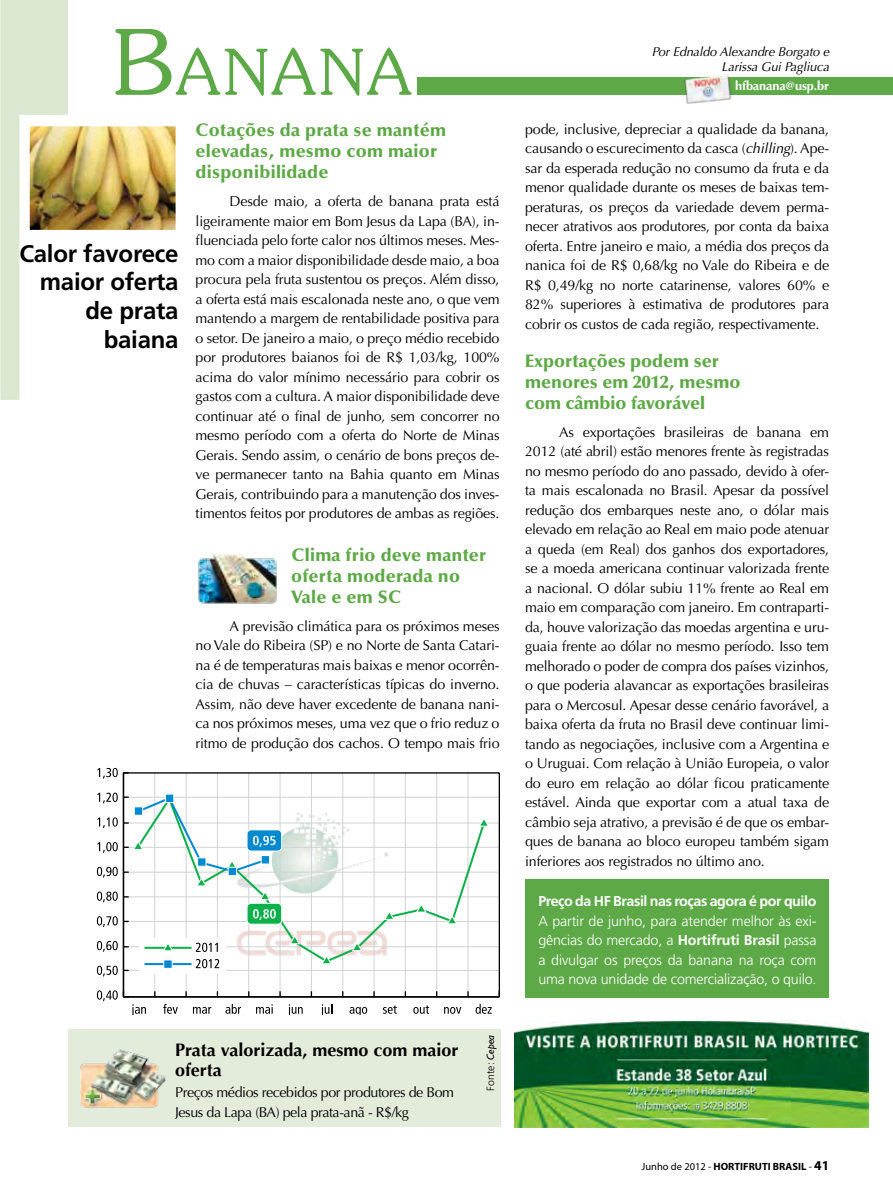
<style>
.page{position:relative;width:893px;height:1191px;background:#fff}
.page>*{position:absolute;margin:0;border:0;box-sizing:border-box;transform-origin:0 0}
.t1{font:300 63px "Souvenir";letter-spacing:.03em;color:#5ea947}
.t2{font:700 24px/28.8px "Frutiger";letter-spacing:-.01em;color:#000;text-align:right}
.t3{font:900 18px/21px "Optima";letter-spacing:.015em;color:#5ea947}
.t4{font:700 18px/19.5px "Optima";color:#000}
.t5{font:14.25px/19.5px "Optima";letter-spacing:-.01em;color:#000;text-align:justify}
.t6{font:300 14.25px/19.5px "Frutiger";letter-spacing:-.01em;color:#fff;text-align:justify}
.t7{font:14.25px/19.5px "Optima";letter-spacing:-.03em;color:#000}
.t8{font:700 14.25px "Frutiger";letter-spacing:-.03em;color:#fff}
.t9{font:italic 12.75px/15px "Optima";letter-spacing:-.01em;color:#000;text-align:right}
.t10{font:700 12.75px "Optima";letter-spacing:-.01em;color:#fff}
.t11{font:700 10.5px "Myriad Pro";color:#000}
.t12{font:300 10.5px "Frutiger";color:#000}
.s1{font-size:90px}
.s2{font-family:"Humanist 521 BT";font-weight:400;font-style:italic}
.s3{font-style:italic}
.s4{font-weight:700}
.s5{font-weight:400}
.s6{font-size:13.5px}
</style>
<div class="page">
<div style="left:526px;top:879px;width:303px;height:118px;background:#5ea947"></div>
<div style="left:68px;top:1029px;width:432px;height:98px;background:#e3ecdb"></div>
<img style="left:80px;top:1049px;width:86px;height:58px">
<hr style="left:123px;top:896px;width:376px;height:1px;background:#d1d3d4">
<hr style="left:123px;top:921px;width:376px;height:1px;background:#d1d3d4">
<hr style="left:123px;top:946px;width:376px;height:1px;background:#d1d3d4">
<hr style="left:124px;top:970px;width:375px;height:1px;background:#d1d3d4">
<hr style="left:123px;top:872px;width:376px;height:1px;background:#d1d3d4">
<hr style="left:124px;top:847px;width:375px;height:1px;background:#d1d3d4">
<hr style="left:123px;top:822px;width:376px;height:1px;background:#d1d3d4">
<hr style="left:124px;top:797px;width:375px;height:1px;background:#d1d3d4">
<hr style="left:155px;top:773px;width:1px;height:224px;background:#d1d3d4">
<hr style="left:186px;top:773px;width:1px;height:224px;background:#d1d3d4">
<hr style="left:217px;top:773px;width:1px;height:224px;background:#d1d3d4">
<hr style="left:248px;top:773px;width:1px;height:224px;background:#d1d3d4">
<hr style="left:280px;top:773px;width:1px;height:224px;background:#d1d3d4">
<hr style="left:311px;top:773px;width:1px;height:224px;background:#d1d3d4">
<hr style="left:342px;top:773px;width:1px;height:224px;background:#d1d3d4">
<hr style="left:374px;top:773px;width:1px;height:224px;background:#d1d3d4">
<hr style="left:405px;top:773px;width:1px;height:224px;background:#d1d3d4">
<hr style="left:436px;top:773px;width:1px;height:224px;background:#d1d3d4">
<hr style="left:468px;top:773px;width:1px;height:224px;background:#d1d3d4">
<hr style="left:123px;top:772px;width:376px;height:1px;background:#000">
<hr style="left:499px;top:773px;width:1px;height:224px;background:#000">
<hr style="left:123px;top:996px;width:376px;height:1px;background:#000">
<hr style="left:123px;top:773px;width:1px;height:224px;background:#000">
<svg style="left:163px;top:1003px;width:15px;height:10px"></svg>
<svg style="left:193px;top:1007px;width:18px;height:6px"></svg>
<svg style="left:225px;top:1004px;width:16px;height:9px"></svg>
<svg style="left:256px;top:1004px;width:17px;height:9px"></svg>
<svg style="left:288px;top:1004px;width:15px;height:10px"></svg>
<svg style="left:321px;top:1004px;width:11px;height:10px"></svg>
<svg style="left:350px;top:1007px;width:17px;height:7px"></svg>
<svg style="left:383px;top:1005px;width:14px;height:8px"></svg>
<svg style="left:413px;top:1005px;width:16px;height:8px"></svg>
<svg style="left:444px;top:1007px;width:17px;height:6px"></svg>
<svg style="left:476px;top:1004px;width:16px;height:9px"></svg>
<svg style="left:135px;top:794px;width:352px;height:169px"></svg>
<svg style="left:289px;top:935px;width:11px;height:9px"></svg>
<svg style="left:321px;top:955px;width:11px;height:9px"></svg>
<svg style="left:351px;top:942px;width:12px;height:9px"></svg>
<svg style="left:384px;top:910px;width:11px;height:10px"></svg>
<div style="left:139px;top:938px;width:86px;height:35px;background:#fff"></div>
<hr style="left:145px;top:946px;width:46px;height:2px;background:#0db14b">
<svg style="left:196px;top:942px;width:22px;height:10px"></svg>
<hr style="left:145px;top:963px;width:46px;height:2px;background:#0089cf">
<div style="left:163px;top:959px;width:9px;height:9px;background:#0089cf;border:1px solid #fff"></div>
<svg style="left:196px;top:959px;width:23px;height:9px"></svg>
<svg style="left:162px;top:944px;width:12px;height:7px"></svg>
<svg style="left:416px;top:903px;width:11px;height:9px"></svg>
<svg style="left:446px;top:915px;width:12px;height:9px"></svg>
<svg style="left:478px;top:817px;width:12px;height:10px"></svg>
<div style="left:247px;top:903px;width:35px;height:21px;background:#0db14b;border-radius:4px"></div>
<div style="left:247px;top:903px;width:35px;height:21px;border:1px solid #fff;border-radius:4px"></div>
<svg style="left:253px;top:909px;width:23px;height:11px"></svg>
<div style="left:247px;top:830px;width:35px;height:21px;background:#0089cf;border-radius:4px"></div>
<div style="left:247px;top:829px;width:35px;height:22px;border:1px solid #fff;border-radius:4px"></div>
<svg style="left:97px;top:990px;width:49px;height:24px"></svg>
<svg style="left:97px;top:965px;width:32px;height:11px"></svg>
<svg style="left:97px;top:768px;width:32px;height:10px"></svg>
<svg style="left:97px;top:792px;width:179px;height:110px"></svg>
<svg style="left:97px;top:916px;width:32px;height:11px"></svg>
<svg style="left:97px;top:941px;width:32px;height:10px"></svg>
<div style="left:418px;top:78px;width:475px;height:17px;background:#5ea947"></div>
<svg style="left:0;top:0;width:68px;height:400px"></svg>
<img style="left:198px;top:553px;width:79px;height:51px">
<img style="left:31px;top:127px;width:144px;height:102px">
<div style="left:27px;top:123px;width:152px;height:110px;border:3px solid #fff"></div>
<img style="left:682px;top:74px;width:54px;height:30px">
<img style="left:514px;top:1021px;width:355px;height:106px">
<h1 class="t1" style="left:113px;top:34px;width:301px"><span class="s1">B</span>ANANA</h1>
<h2 class="t2" style="left:19px;top:238px;width:161px">Calor favorece maior oferta de prata baiana</h2>
<p class="t3" style="left:196px;top:120px;width:252px">Cotações da prata se mantém elevadas, mesmo com maior disponibilidade</p>
<p class="t5" style="left:196px;top:192px;width:306px;text-indent:34px">Desde maio, a oferta de banana prata está ligeiramente maior em Bom Jesus da Lapa (BA), in&shy;fluenciada pelo forte calor nos últimos meses. Mes&shy;mo com a maior disponibilidade desde maio, a boa procura pela fruta sustentou os preços. Além disso, a oferta está mais escalonada neste ano, o que vem mantendo a margem de rentabilidade positiva para o setor. De janeiro a maio, o preço médio recebido por produtores baianos foi de R$ 1,03/kg, 100% acima do valor mínimo necessário para cobrir os gastos com a cultura. A maior disponibilidade deve continuar até o final de junho, sem concorrer no mesmo período com a oferta do Norte de Minas Gerais. Sendo assim, o cenário de bons preços de&shy;ve permanecer tanto na Bahia quanto em Minas Gerais, contribuindo para a manutenção dos inves&shy;timentos feitos por produtores de ambas as regiões.</p>
<p class="t3" style="left:291px;top:544px;width:196px">Clima frio deve manter oferta moderada no<br>Vale e em SC</p>
<p class="t5" style="left:196px;top:616px;width:306px;text-indent:34px">A previsão climática para os próximos meses no Vale do Ribeira (SP) e no Norte de Santa Catari&shy;na é de temperaturas mais baixas e menor ocorrên&shy;cia de chuvas – características típicas do inverno.<br>Assim, não deve haver excedente de banana nani&shy;ca nos próximos meses, uma vez que o frio reduz o ritmo de produção dos cachos. O tempo mais frio</p>
<p class="t4" style="left:175px;top:1040px;width:285px">Prata valorizada, mesmo com maior oferta</p>
<p class="t7" style="left:175px;top:1083px;width:280px">Preços médios recebidos por produtores de Bom<br>Jesus da Lapa (BA) pela prata-anã - R$/kg</p>
<p class="t12" style="left:484px;top:1090px;width:57px;rotate:-90deg">Fonte: <span class="s2">Cepea</span></p>
<p class="t9" style="left:652px;top:44px;width:179px">Por Ednaldo Alexandre Borgato e<br>Larissa Gui Pagliuca</p>
<p class="t10" style="left:735px;top:78px;width:96px">hfbanana@usp.br</p>
<p class="t5" style="left:525px;top:119px;width:306px">pode, inclusive, depreciar a qualidade da banana, causando o escurecimento da casca (<span class="s3">chilling</span>). Ape&shy;sar da esperada redução no consumo da fruta e da menor qualidade durante os meses de baixas tem&shy;peraturas, os preços da variedade devem perma&shy;necer atrativos aos produtores, por conta da baixa oferta. Entre janeiro e maio, a média dos preços da nanica foi de R$ 0,68/kg no Vale do Ribeira e de R$ 0,49/kg no norte catarinense, valores 60% e 82% superiores à estimativa de produtores para cobrir os custos de cada região, respectivamente.</p>
<p class="t3" style="left:525px;top:350px;width:217px">Exportações podem ser menores em 2012, mesmo com câmbio favorável</p>
<p class="t5" style="left:525px;top:422px;width:306px;text-indent:34px">As exportações brasileiras de banana em 2012 (até abril) estão menores frente às registradas no mesmo período do ano passado, devido à ofer&shy;ta mais escalonada no Brasil. Apesar da possível redução dos embarques neste ano, o dólar mais elevado em relação ao Real em maio pode atenuar a queda (em Real) dos ganhos dos exportadores, se a moeda americana continuar valorizada frente a nacional. O dólar subiu 11% frente ao Real em maio em comparação com janeiro. Em contraparti&shy;da, houve valorização das moedas argentina e uru&shy;guaia frente ao dólar no mesmo período. Isso tem melhorado o poder de compra dos países vizinhos, o que poderia alavancar as exportações brasileiras para o Mercosul. Apesar desse cenário favorável, a baixa oferta da fruta no Brasil deve continuar limi&shy;tando as negociações, inclusive com a Argentina e o Uruguai. Com relação à União Europeia, o valor do euro em relação ao dólar ficou praticamente estável. Ainda que exportar com a atual taxa de câmbio seja atrativo, a previsão é de que os embar&shy;ques de banana ao bloco europeu também sigam inferiores aos registrados no último ano.</p>
<p class="t8" style="left:538px;top:892px;width:280px">Preço da HF Brasil nas roças agora é por quilo</p>
<p class="t6" style="left:538px;top:911px;width:280px">A partir de junho, para atender melhor às exi&shy;gências do mercado, a <span class="s4">Hortifruti Brasil</span> passa a divulgar os preços da banana na roça com uma nova unidade de comercialização, o quilo.</p>
<p class="t11" style="left:642px;top:1159px;width:189px"><span class="s5">Junho de 2012 -</span> HORTIFRUTI BRASIL <span class="s5">-</span> <span class="s6">41</span></p>
</div>
